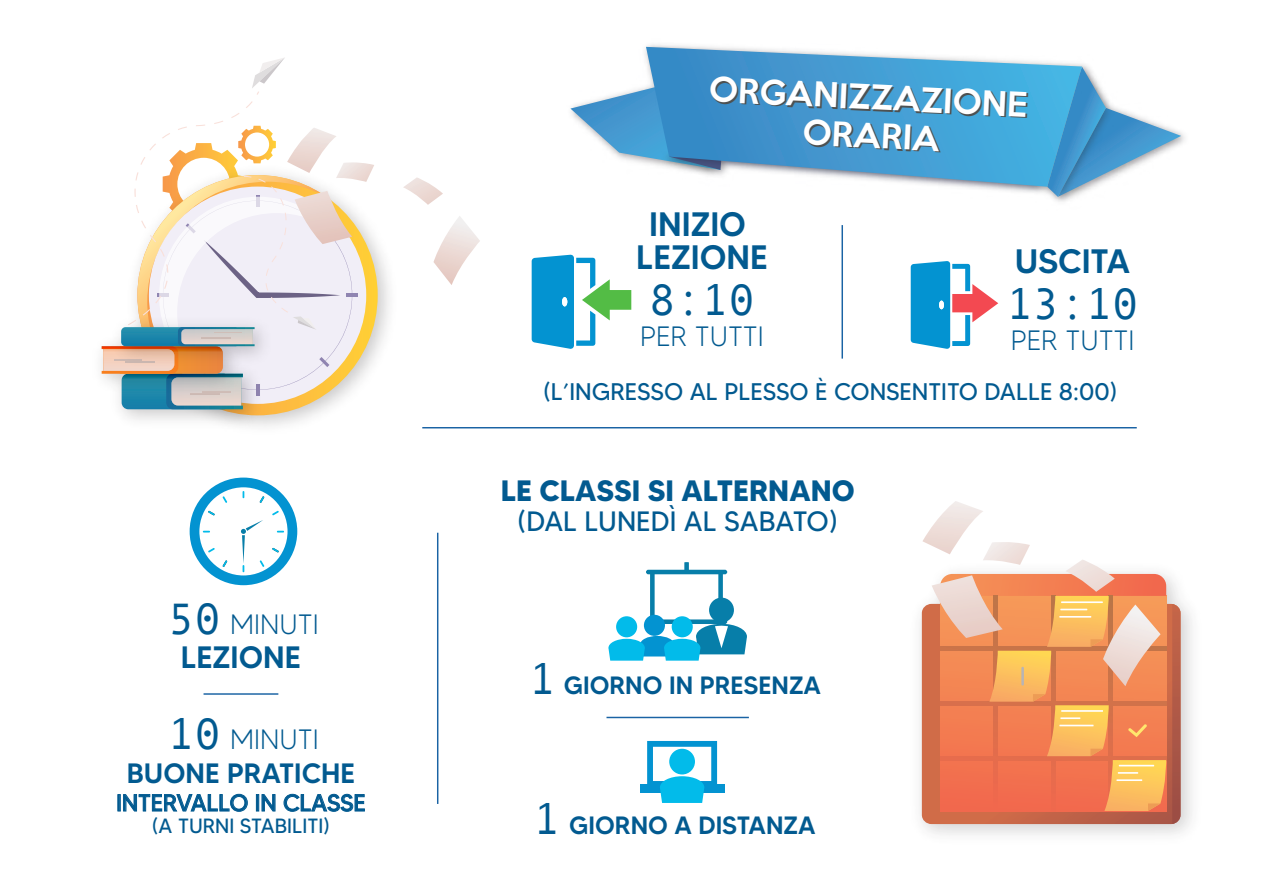
<style>
.page{position:relative;width:1263px;height:893px;background:#fff}
.page>*{position:absolute;margin:0;border:0;box-sizing:border-box;transform-origin:0 0}
.t1{font:44.1px "Andale Mono";color:#025a90}
.t2{font:500 33.75px/33px "MADETOMMY";color:#025a90;text-align:center}
.t3{font:500 31.05px/38.5px "Keep Calm";color:#fff;text-align:center}
.t4{font:500 30.9px "MADETOMMY";color:#025a90}
.t5{font:700 29.4px "MADETOMMY";color:#025a90}
.t6{font:300 27.9px "MADETOMMY";color:#025a90}
.t7{font:27.9px "MADETOMMY";color:#025a90}
.t8{font:500 27.9px "MADETOMMY";color:#025a90}
.t9{font:500 25.05px "MADETOMMY";color:#025a90}
.t10{font:24px "MADETOMMY";color:#025a90}
.t11{font:23.55px "MADETOMMY";color:#025a90}
.t12{font:20.55px "MADETOMMY";color:#025a90}
.s1{font-family:"Andale Mono";font-weight:400;font-size:44.1px}
</style>
<div class="page">
<img style="left:269px;top:240px;width:120px;height:186px">
<svg style="left:403px;top:177px;width:40px;height:28px"></svg>
<svg style="left:433px;top:216px;width:47px;height:69px"></svg>
<img style="left:121px;top:409px;width:148px;height:18px">
<svg style="left:102px;top:58px;width:272px;height:351px"></svg>
<svg style="left:570px;top:99px;width:32px;height:44px"></svg>
<svg style="left:1125px;top:111px;width:56px;height:61px"></svg>
<img style="left:602px;top:44px;width:523px;height:158px">
<svg style="left:646px;top:47px;width:436px;height:140px;background:#5ea9d6"></svg>
<svg style="left:911px;top:261px;width:87px;height:88px"></svg>
<svg style="left:532px;top:255px;width:99px;height:94px"></svg>
<hr style="left:841px;top:225px;width:2px;height:134px;background:#1a63a4">
<img style="left:919px;top:576px;width:273px;height:259px">
<svg style="left:922px;top:604px;width:250px;height:220px;background:#c66549"></svg>
<svg style="left:1172px;top:604px;width:8px;height:220px;background:#b05b48"></svg>
<svg style="left:922px;top:501px;width:244px;height:310px"></svg>
<hr style="left:1119px;top:765px;width:35px;height:1px;background:#fff">
<hr style="left:1118px;top:772px;width:20px;height:2px;background:#fff">
<hr style="left:1116px;top:779px;width:26px;height:2px;background:#fff">
<hr style="left:422px;top:427px;width:715px;height:1px;background:#1a63a4">
<div style="left:190px;top:478px;width:107px;height:107px;background:#0393d1;border-radius:50%"></div>
<div style="left:199px;top:487px;width:89px;height:88px;background:#fff;border-radius:50%"></div>
<svg style="left:208px;top:511px;width:7px;height:4px"></svg>
<svg style="left:272px;top:548px;width:7px;height:4px"></svg>
<svg style="left:260px;top:496px;width:4px;height:7px"></svg>
<svg style="left:223px;top:560px;width:4px;height:7px"></svg>
<svg style="left:223px;top:496px;width:4px;height:7px"></svg>
<svg style="left:272px;top:511px;width:7px;height:4px"></svg>
<svg style="left:208px;top:548px;width:7px;height:5px"></svg>
<svg style="left:241px;top:520px;width:23px;height:52px"></svg>
<svg style="left:118px;top:794px;width:130px;height:18px"></svg>
<div style="left:256px;top:794px;width:3px;height:17px;border:1px solid #025a90"></div>
<svg style="left:262px;top:794px;width:13px;height:17px"></svg>
<svg style="left:284px;top:794px;width:81px;height:18px"></svg>
<hr style="left:204px;top:693px;width:74px;height:2px;background:#1a63a4">
<hr style="left:437px;top:533px;width:1px;height:271px;background:#1a63a4">
<svg style="left:608px;top:562px;width:139px;height:99px"></svg>
<div style="left:672px;top:616px;width:21px;height:21px;background:#02bbea;border-radius:50%"></div>
<div style="left:640px;top:784px;width:85px;height:8px;background:#0393d1"></div>
<svg style="left:647px;top:741px;width:70px;height:62px"></svg>
<div style="left:669px;top:749px;width:26px;height:25px;background:#02bbea;border-radius:50%"></div>
<hr style="left:606px;top:717px;width:143px;height:1px;background:#1a63a4">
<p class="t6" style="left:168px;top:607px;width:152px"><span class="s1">50</span> MINUTI</p>
<p class="t4" style="left:181px;top:638px;width:122px">LEZIONE</p>
<p class="t6" style="left:168px;top:722px;width:152px"><span class="s1">10</span> MINUTI</p>
<p class="t8" style="left:127px;top:756px;width:230px">BUONE PRATICHE</p>
<p class="t11" style="left:116px;top:788px;width:251px">INTERVALLO IN CLASSE</p>
<p class="t12" style="left:152px;top:813px;width:180px">(A TURNI STABILITI)</p>
<p class="t3" style="left:710px;top:67px;width:320px;rotate:3deg">ORGANIZZAZIONE<br>ORARIA</p>
<h2 class="t2" style="left:636px;top:207px;width:133px">INIZIO<br>LEZIONE</h2>
<h1 class="t1" style="left:649px;top:271px;width:107px">8:10</h1>
<p class="t6" style="left:640px;top:319px;width:125px">PER TUTTI</p>
<h2 class="t2" style="left:1015px;top:245px;width:117px">USCITA</h2>
<h1 class="t1" style="left:1006px;top:275px;width:134px">13:10</h1>
<p class="t6" style="left:1011px;top:323px;width:125px">PER TUTTI</p>
<p class="t10" style="left:543px;top:377px;width:576px">(L’INGRESSO AL PLESSO È CONSENTITO DALLE 8:00)</p>
<p class="t5" style="left:501px;top:472px;width:355px">LE CLASSI SI ALTERNANO</p>
<p class="t7" style="left:517px;top:504px;width:322px">(DAL LUNEDÌ AL SABATO)</p>
<p class="t9" style="left:529px;top:670px;width:293px"><span class="s1">1</span> GIORNO IN PRESENZA</p>
<p class="t9" style="left:533px;top:809px;width:284px"><span class="s1">1</span> GIORNO A DISTANZA</p>
</div>
